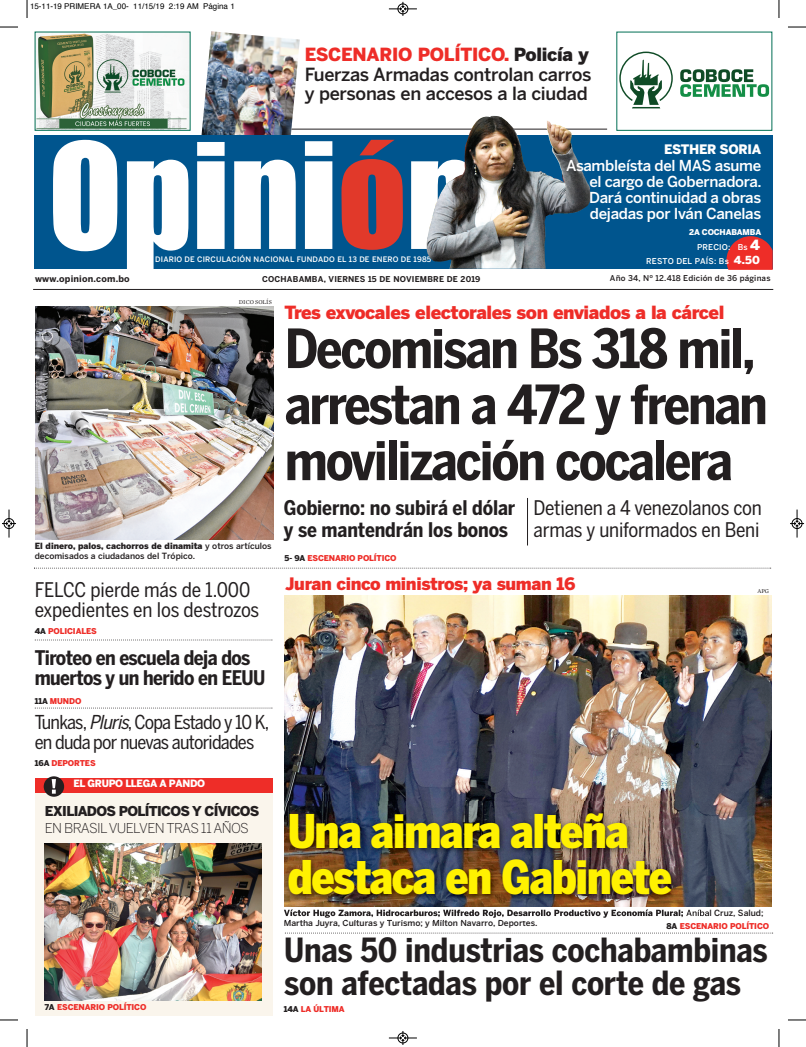
<style>
.page{position:relative;width:806px;height:1047px;background:#fff}
.page>*{position:absolute;margin:0;border:0;box-sizing:border-box;transform-origin:0 0}
.t1{font:700 53.5px/56px "Benton Sans Cond";letter-spacing:-.035em;color:#231f20}
.t2{font:900 46px/46px "Benton Sans Cond";letter-spacing:-.03em;color:#fff101}
.t3{font:700 33px/33px "Benton Sans Cond";letter-spacing:-.005em;color:#231f20}
.t4{font:20px/20px "Benton Sans Cond";letter-spacing:-.01em;color:#231f20}
.t5{font:700 20px/20px "Benton Sans Cond";letter-spacing:-.02em;color:#231f20}
.t6{font:19px/20px "Benton Sans Cond";letter-spacing:-.04em;color:#231f20}
.t7{font:500 18px/19.2px "Benton Sans";letter-spacing:-.015em;color:#231f20}
.t8{font:900 18px "Benton Sans";letter-spacing:-.02em;color:#ee2d28}
.t9{font:900 17px "Benton Sans";letter-spacing:-.02em;color:#ee2d28}
.t10{font:500 15px/16px "Benton Sans";letter-spacing:-.02em;color:#fff;text-align:justify}
.t11{font:900 13.5px "Benton Sans";letter-spacing:-.05em;color:#231f20}
.t12{font:300 13.5px "Benton Sans";letter-spacing:-.045em;color:#231f20}
.t13{font:900 13px "Benton Sans";letter-spacing:-.02em;color:#fff}
.t14{font:900 10px "Benton Sans";letter-spacing:-.035em;color:#fff}
.t15{font:700 9px "Benton Sans";letter-spacing:.02em;color:#231f20}
.t16{font:500 8.5px/10.2px "Benton Sans";color:#231f20}
.t17{font:900 8px "Benton Sans";letter-spacing:-.015em;color:#ee2d28}
.t18{font:8px "Helvetica";color:#000}
.t19{font:700 8px "Benton Sans";letter-spacing:.02em;color:#231f20}
.t20{font:500 8px "Benton Sans";letter-spacing:.02em;color:#231f20}
.t21{font:500 8px/14.5px "Benton Sans";letter-spacing:.02em;color:#fff;text-align:right}
.t22{font:900 8px "Benton Sans";letter-spacing:-.02em;color:#fff}
.t23{font:500 7.5px "Benton Sans";letter-spacing:.02em;color:#fff}
.t24{font:6px "Mercury Text G1";letter-spacing:-.01em;color:#231f20}
.s1{font-weight:900;color:#ee2d28}
.s2{font-weight:900}
.s3{font-weight:900;font-size:14px}
.s4{font-weight:900;font-size:11px}
.s5{color:#231f20}
.s6{font-style:italic}
</style>
<div class="page">
<hr style="left:202px;top:129px;width:405px;height:1px;background:#231f20">
<div style="left:35px;top:135px;width:737px;height:134px;background:#00558e"></div>
<hr style="left:33px;top:289px;width:739px;height:1px;background:#231f20">
<svg style="left:341px;top:140px;width:62px;height:110px"></svg>
<svg style="left:53px;top:140px;width:64px;height:111px"></svg>
<svg style="left:127px;top:160px;width:61px;height:109px"></svg>
<img style="left:197px;top:31px;width:102px;height:218px">
<svg style="left:305px;top:141px;width:27px;height:108px"></svg>
<svg style="left:411px;top:161px;width:15px;height:88px"></svg>
<img style="left:426px;top:115px;width:165px;height:154px">
<svg style="left:726px;top:236px;width:46px;height:34px"></svg>
<img style="left:37px;top:33px;width:151px;height:96px">
<div style="left:35px;top:31px;width:155px;height:100px;border:1px solid #006e53"></div>
<svg style="left:680px;top:69px;width:88px;height:28px"></svg>
<svg style="left:619px;top:52px;width:53px;height:56px"></svg>
<div style="left:616px;top:32px;width:156px;height:99px;border:1px solid #006e53"></div>
<img style="left:35px;top:307px;width:238px;height:232px">
<img style="left:284px;top:595px;width:487px;height:311px">
<svg style="left:285px;top:932px;width:487px;height:1px"></svg>
<img style="left:272px;top:800px;width:436px;height:119px">
<img style="left:284px;top:909px;width:86px;height:8px">
<img style="left:686px;top:909px;width:22px;height:7px">
<svg style="left:34px;top:567px;width:736px;height:1px"></svg>
<div style="left:35px;top:785px;width:237px;height:229px;background:#faf5ec"></div>
<img style="left:45px;top:843px;width:216px;height:156px">
<div style="left:35px;top:777px;width:237px;height:15px;background:#ee2d28"></div>
<div style="left:44px;top:776px;width:20px;height:20px;background:#231f20;border-radius:50%"></div>
<svg style="left:52px;top:779px;width:4px;height:14px"></svg>
<svg style="left:35px;top:639px;width:237px;height:1px"></svg>
<svg style="left:35px;top:707px;width:237px;height:1px"></svg>
<hr style="left:527px;top:498px;width:1px;height:47px;background:#231f20">
<svg style="left:27px;top:0;width:1px;height:18px"></svg>
<svg style="left:0;top:27px;width:18px;height:1px"></svg>
<svg style="left:778px;top:0;width:1px;height:18px"></svg>
<svg style="left:788px;top:27px;width:17px;height:1px"></svg>
<svg style="left:27px;top:1029px;width:1px;height:17px"></svg>
<svg style="left:0;top:1019px;width:18px;height:1px"></svg>
<svg style="left:778px;top:1029px;width:1px;height:17px"></svg>
<svg style="left:788px;top:1019px;width:17px;height:1px"></svg>
<svg style="left:388px;top:2px;width:28px;height:14px"></svg>
<svg style="left:388px;top:1031px;width:28px;height:13px"></svg>
<svg style="left:2px;top:509px;width:14px;height:28px"></svg>
<svg style="left:790px;top:509px;width:13px;height:28px"></svg>
<p class="t18" style="left:30px;top:3px;width:206px">15-11-19 PRIMERA 1A_00- 11/15/19 2:19 AM Página 1</p>
<h3 class="t7" style="left:304px;top:46px;width:288px"><span class="s1">ESCENARIO POLÍTICO.</span> <span class="s2">Policía y<br></span>Fuerzas Armadas controlan carros y personas en accesos a la ciudad</h3>
<h3 class="t13" style="left:663px;top:145px;width:99px">ESTHER SORIA</h3>
<h3 class="t10" style="left:589px;top:157px;width:174px;text-indent:-23px">Asambleísta del MAS asume el cargo de Gobernadora.<br>Dará continuidad a obras dejadas por Iván Canelas</h3>
<p class="t22" style="left:689px;top:228px;width:73px">2A COCHABAMBA</p>
<p class="t23" style="left:155px;top:255px;width:277px">DIARIO DE CIRCULACIÓN NACIONAL FUNDADO EL 13 DE ENERO DE 1985</p>
<p class="t15" style="left:35px;top:273px;width:96px">www.opinion.com.bo</p>
<p class="t19" style="left:262px;top:274px;width:220px">COCHABAMBA, VIERNES 15 DE NOVIEMBRE DE 2019</p>
<p class="t21" style="left:646px;top:239px;width:115px">PRECIO: Bs <span class="s3">4<br></span>RESTO DEL PAÍS: Bs <span class="s4">4.50</span></p>
<p class="t20" style="left:609px;top:274px;width:162px">Año 34, Nº 12.418 Edición de 36 páginas</p>
<p class="t24" style="left:239px;top:298px;width:34px">DICO SOLÍS</p>
<p class="t16" style="left:35px;top:541px;width:238px"><span class="s2">El dinero, palos, cachorros de dinamita</span> y otros artículos decomisados a ciudadanos del Trópico.</p>
<h3 class="t4" style="left:35px;top:580px;width:226px">FELCC pierde más de 1.000 expedientes en los destrozos</h3>
<p class="t17" style="left:35px;top:628px;width:63px"><span class="s5">4A</span> POLICIALES</p>
<h3 class="t5" style="left:35px;top:647px;width:232px">Tiroteo en escuela deja dos muertos y un herido en EEUU</h3>
<p class="t17" style="left:35px;top:697px;width:48px"><span class="s5">11A</span> MUNDO</p>
<h3 class="t6" style="left:35px;top:712px;width:236px">Tunkas,<span class="s6">Pluris</span>,Copa Estado y 10 K, en duda por nuevas autoridades</h3>
<p class="t17" style="left:35px;top:760px;width:62px"><span class="s5">16A</span> DEPORTES</p>
<p class="t14" style="left:73px;top:779px;width:133px">EL GRUPO LLEGA A PANDO</p>
<h3 class="t11" style="left:45px;top:806px;width:216px">EXILIADOS POLÍTICOS Y CÍVICOS</h3>
<h3 class="t12" style="left:45px;top:820px;width:205px">EN BRASILVUELVEN TRAS 11 AÑOS</h3>
<p class="t17" style="left:45px;top:1003px;width:103px"><span class="s5">7A</span> ESCENARIO POLÍTICO</p>
<h3 class="t8" style="left:284px;top:305px;width:441px">Tres exvocales electorales son enviados a la cárcel</h3>
<h1 class="t1" style="left:285px;top:321px;width:484px">Decomisan Bs 318 mil, arrestan a 472 y frenan movilización cocalera</h1>
<h3 class="t5" style="left:284px;top:497px;width:233px;line-height:22px">Gobierno: no subirá el dólar y se mantendrán los bonos</h3>
<h3 class="t4" style="left:533px;top:497px;width:230px;line-height:22px">Detienen a 4 venezolanos con armas y uniformados en Beni</h3>
<p class="t17" style="left:284px;top:554px;width:113px"><span class="s5">5- 9A</span> ESCENARIO POLÍTICO</p>
<h3 class="t9" style="left:285px;top:577px;width:291px">Juran cinco ministros; ya suman 16</h3>
<p class="t24" style="left:757px;top:587px;width:13px">APG</p>
<h2 class="t2" style="left:288px;top:808px;width:385px">Una aimara alteña destaca en Gabinete</h2>
<p class="t16" style="left:284px;top:917px;width:255px">Martha Juyra, Culturas y Turismo; y Milton Navarro, Deportes.</p>
<p class="t17" style="left:666px;top:922px;width:104px"><span class="s5">8A</span> ESCENARIO POLÍTICO</p>
<h3 class="t3" style="left:284px;top:933px;width:485px">Unas 50 industrias cochabambinas son afectadas por el corte de gas</h3>
<p class="t17" style="left:284px;top:1005px;width:62px"><span class="s5">14A</span> LA ÚLTIMA</p>
</div>
